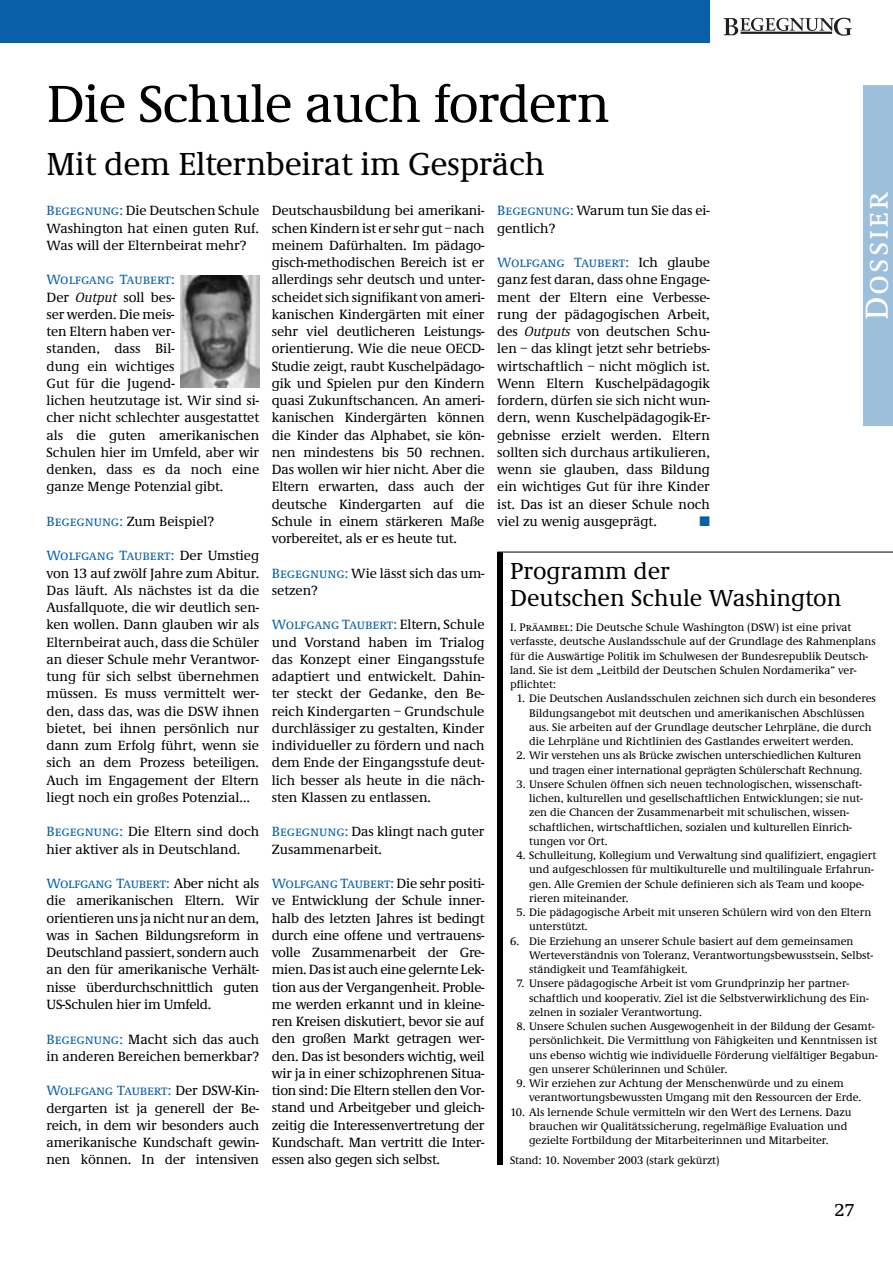
<style>
.page{position:relative;width:893px;height:1263px;background:#fff}
.page>*{position:absolute;margin:0;border:0;box-sizing:border-box;transform-origin:0 0}
.t1{font:500 54px "Demos EF";letter-spacing:-.025em;color:#000}
.t2{font:500 33px "Demos EF";letter-spacing:-.01em;color:#000}
.t3{font:33px "Demos EF Medium SC";letter-spacing:.055em;color:#fff}
.t4{font:500 24px/27px "Demos EF";color:#000}
.t5{font:500 18px "Demos EF";color:#000}
.t6{font:500 13.8px/17.2px "Demos EF";letter-spacing:-.005em;color:#000;text-align:justify}
.t7{font:13.8px "Demos EF Medium SC";letter-spacing:-.01em;color:#0960a9}
.t8{font:13.8px "Zapf Dingbats";color:#0960a9}
.t9{font:500 11.25px/14.2px "Demos EF";color:#000}
.s1{font-family:"Demos EF Medium SC";font-weight:400;color:#0960a9}
.s2{font-style:italic}
.s3{font-family:"Demos EF";font-weight:500;color:#000}
.s4{font-family:"Demos EF Medium SC";font-weight:400}
</style>
<div class="page">
<div style="left:0;top:1px;width:710px;height:42px;background:#0960a9"></div>
<svg style="left:724px;top:18px;width:128px;height:18px"></svg>
<hr style="left:741px;top:32px;width:91px;height:2px;background:#231f20">
<div style="left:863px;top:86px;width:30px;height:340px;background:#9cbfdc"></div>
<hr style="left:497px;top:552px;width:396px;height:1px;background:#000">
<div style="left:497px;top:552px;width:6px;height:612px;background:#000"></div>
<img style="left:181px;top:276px;width:78px;height:111px">
<h1 class="t1" style="left:47px;top:75px;width:565px">Die Schule auch fordern</h1>
<h2 class="t2" style="left:47px;top:146px;width:500px">Mit dem Elternbeirat im Gespräch</h2>
<p class="t6" style="left:47px;top:203px;width:214px"><span class="s1">Begegnung:</span> Die Deutschen Schule Washington hat einen guten Ruf.<br>Was will der Elternbeirat mehr?</p>
<p class="t7" style="left:47px;top:272px;width:130px">Wolfgang Taubert:</p>
<p class="t6" style="left:47px;top:289px;width:214px;text-align:left">Der <span class="s2">Output</span> soll bes-<br>ser werden. Die meis-<br>ten Eltern haben ver-<br>standen, dass Bil-<br>dung ein wichtiges<br>Gut für die Jugend-<br>lichen heutzutage ist. Wir sind si&shy;cher nicht schlechter ausgestattet als die guten amerikanischen<br>Schulen hier im Umfeld, aber wir denken, dass es da noch eine ganze Menge Potenzial gibt.</p>
<p class="t6" style="left:47px;top:513px;width:169px"><span class="s1">Begegnung:</span> Zum Beispiel?</p>
<p class="t7" style="left:47px;top:548px;width:214px">Wolfgang Taubert: <span class="s3">Der Umstieg</span></p>
<p class="t6" style="left:47px;top:565px;width:214px">von 13 auf zwölf Jahre zum Abitur.<br>Das läuft. Als nächstes ist da die Ausfallquote, die wir deutlich sen&shy;ken wollen. Dann glauben wir als Elternbeirat auch, dass die Schüler an dieser Schule mehr Verantwor&shy;tung für sich selbst übernehmen müssen. Es muss vermittelt wer&shy;den, dass das, was die DSW ihnen bietet, bei ihnen persönlich nur dann zum Erfolg führt, wenn sie sich an dem Prozess beteiligen.<br>Auch im Engagement der Eltern liegt noch ein großes Potenzial…</p>
<p class="t6" style="left:47px;top:824px;width:214px"><span class="s1">Begegnung:</span> Die Eltern sind doch hier aktiver als in Deutschland.</p>
<p class="t7" style="left:47px;top:876px;width:214px">Wolfgang Taubert: <span class="s3">Aber nicht als</span></p>
<p class="t6" style="left:47px;top:893px;width:214px">die amerikanischen Eltern. Wir orientieren uns ja nicht nur an dem, was in Sachen Bildungsreform in Deutschland passiert, sondern auch an den für amerikanische Verhält&shy;nisse überdurchschnittlich guten US-Schulen hier im Umfeld.</p>
<p class="t6" style="left:47px;top:1031px;width:214px"><span class="s1">Begegnung:</span> Macht sich das auch in anderen Bereichen bemerkbar?</p>
<p class="t7" style="left:47px;top:1083px;width:214px">Wolfgang Taubert: <span class="s3">Der DSW-Kin-</span></p>
<p class="t6" style="left:47px;top:1100px;width:214px">dergarten ist ja generell der Be&shy;reich, in dem wir besonders auch amerikanische Kundschaft gewin&shy;nen können. In der intensiven</p>
<p class="t6" style="left:272px;top:203px;width:214px">Deutschausbildung bei amerikani&shy;schen Kindern ist er sehr gut – nach meinem Dafürhalten. Im pädago&shy;gisch-methodischen Bereich ist er allerdings sehr deutsch und unter&shy;scheidet sich signifikant von ameri&shy;kanischen Kindergärten mit einer sehr viel deutlicheren Leistungs&shy;orientierung. Wie die neue OECD-Studie zeigt, raubt Kuschelpädago&shy;gik und Spielen pur den Kindern quasi Zukunftschancen. An ameri&shy;kanischen Kindergärten können die Kinder das Alphabet, sie kön&shy;nen mindestens bis 50 rechnen.<br>Das wollen wir hier nicht. Aber die Eltern erwarten, dass auch der deutsche Kindergarten auf die Schule in einem stärkeren Maße vorbereitet, als er es heute tut.</p>
<p class="t6" style="left:272px;top:565px;width:214px"><span class="s1">Begegnung:</span> Wie lässt sich das um&shy;setzen?</p>
<p class="t7" style="left:272px;top:617px;width:214px">Wolfgang Taubert: <span class="s3">Eltern, Schule</span></p>
<p class="t6" style="left:272px;top:634px;width:214px">und Vorstand haben im Trialog das Konzept einer Eingangsstufe adaptiert und entwickelt. Dahin&shy;ter steckt der Gedanke, den Be&shy;reich Kindergarten – Grundschule durchlässiger zu gestalten, Kinder individueller zu fördern und nach dem Ende der Eingangsstufe deut&shy;lich besser als heute in die näch&shy;sten Klassen zu entlassen.</p>
<p class="t6" style="left:272px;top:824px;width:214px"><span class="s1">Begegnung:</span> Das klingt nach guter<br>Zusammenarbeit.</p>
<p class="t7" style="left:272px;top:876px;width:214px">Wolfgang Taubert: <span class="s3">Die sehr positi-</span></p>
<p class="t6" style="left:272px;top:893px;width:214px">ve Entwicklung der Schule inner&shy;halb des letzten Jahres ist bedingt durch eine offene und vertrauens&shy;volle Zusammenarbeit der Gre&shy;mien. Das ist auch eine gelernte Lek&shy;tion aus der Vergangenheit. Proble&shy;me werden erkannt und in kleine&shy;ren Kreisen diskutiert, bevor sie auf den großen Markt getragen wer&shy;den. Das ist besonders wichtig, weil wir ja in einer schizophrenen Situa&shy;tion sind: Die Eltern stellen den Vor&shy;stand und Arbeitgeber und gleich&shy;zeitig die Interessenvertretung der Kundschaft. Man vertritt die Inter&shy;essen also gegen sich selbst.</p>
<p class="t6" style="left:497px;top:203px;width:214px"><span class="s1">Begegnung:</span> Warum tun Sie das ei&shy;gentlich?</p>
<p class="t7" style="left:497px;top:255px;width:214px">Wolfgang Taubert: <span class="s3">Ich glaube</span></p>
<p class="t6" style="left:497px;top:272px;width:214px">ganz fest daran, dass ohne Engage&shy;ment der Eltern eine Verbesse&shy;rung der pädagogischen Arbeit, des <span class="s2">Outputs</span> von deutschen Schu&shy;len – das klingt jetzt sehr betriebs&shy;wirtschaftlich – nicht möglich ist.<br>Wenn Eltern Kuschelpädagogik fordern, dürfen sie sich nicht wun&shy;dern, wenn Kuschelpädagogik-Er&shy;gebnisse erzielt werden. Eltern sollten sich durchaus artikulieren, wenn sie glauben, dass Bildung ein wichtiges Gut für ihre Kinder ist. Das ist an dieser Schule noch viel zu wenig ausgeprägt.</p>
<p class="t8" style="left:699px;top:515px;width:12px">■</p>
<h2 class="t3" style="left:859px;top:320px;width:129px;rotate:-90deg">Dossier</h2>
<h3 class="t4" style="left:510px;top:558px;width:333px">Programm der<br>Deutschen Schule Washington</h3>
<p class="t9" style="left:510px;top:620px;width:367px"><span class="s4">I. Präambel:</span> Die Deutsche Schule Washington (DSW) ist eine privat verfasste, deutsche Auslandsschule auf der Grundlage des Rahmenplans für die Auswärtige Politik im Schulwesen der Bundesrepublik Deutsch&shy;land. Sie ist dem „Leitbild der Deutschen Schulen Nordamerika“ ver&shy;pflichtet:</p>
<p class="t9" style="left:529px;top:692px;width:348px;text-indent:-13px">1. Die Deutschen Auslandsschulen zeichnen sich durch ein besonderes Bildungsangebot mit deutschen und amerikanischen Abschlüssen aus. Sie arbeiten auf der Grundlage deutscher Lehrpläne, die durch die Lehrpläne und Richtlinien des Gastlandes erweitert werden.</p>
<p class="t9" style="left:516px;top:749px;width:348px;text-align:right">2. Wir verstehen uns als Brücke zwischen unterschiedlichen Kulturen und tragen einer international geprägten Schülerschaft Rechnung.</p>
<p class="t9" style="left:529px;top:777px;width:335px;text-indent:-13px">3. Unsere Schulen öffnen sich neuen technologischen, wissenschaft&shy;lichen, kulturellen und gesellschaftlichen Entwicklungen; sie nut&shy;zen die Chancen der Zusammenarbeit mit schulischen, wissen&shy;schaftlichen, wirtschaftlichen, sozialen und kulturellen Einrich&shy;tungen vor Ort.</p>
<p class="t9" style="left:529px;top:848px;width:349px;text-indent:-13px">4. Schulleitung, Kollegium und Verwaltung sind qualifiziert, engagiert und aufgeschlossen für multikulturelle und multilinguale Erfahrun&shy;gen. Alle Gremien der Schule definieren sich als Team und koope&shy;rieren miteinander.</p>
<p class="t9" style="left:529px;top:905px;width:344px;text-indent:-13px">5. Die pädagogische Arbeit mit unseren Schülern wird von den Eltern unterstützt.</p>
<p class="t9" style="left:529px;top:934px;width:345px;text-indent:-19px">6. Die Erziehung an unserer Schule basiert auf dem gemeinsamen<br>Werteverständnis von Toleranz, Verantwortungsbewusstsein, Selbst&shy;ständigkeit und Teamfähigkeit.</p>
<p class="t9" style="left:529px;top:977px;width:341px;text-indent:-13px">7. Unsere pädagogische Arbeit ist vom Grundprinzip her partner&shy;schaftlich und kooperativ. Ziel ist die Selbstverwirklichung des Ein&shy;zelnen in sozialer Verantwortung.</p>
<p class="t9" style="left:529px;top:1019px;width:350px;text-indent:-13px">8. Unsere Schulen suchen Ausgewogenheit in der Bildung der Gesamt&shy;persönlichkeit. Die Vermittlung von Fähigkeiten und Kenntnissen ist uns ebenso wichtig wie individuelle Förderung vielfältiger Begabun&shy;gen unserer Schülerinnen und Schüler.</p>
<p class="t9" style="left:529px;top:1076px;width:334px;text-indent:-13px">9. Wir erziehen zur Achtung der Menschenwürde und zu einem verantwortungsbewussten Umgang mit den Ressourcen der Erde.</p>
<p class="t9" style="left:529px;top:1105px;width:324px;text-indent:-19px">10. Als lernende Schule vermitteln wir den Wert des Lernens. Dazu brauchen wir Qualitätssicherung, regelmäßige Evaluation und gezielte Fortbildung der Mitarbeiterinnen und Mitarbeiter.</p>
<p class="t9" style="left:510px;top:1154px;width:211px">Stand: 10. November 2003 (stark gekürzt)</p>
<h3 class="t5" style="left:834px;top:1200px;width:22px">27</h3>
</div>
